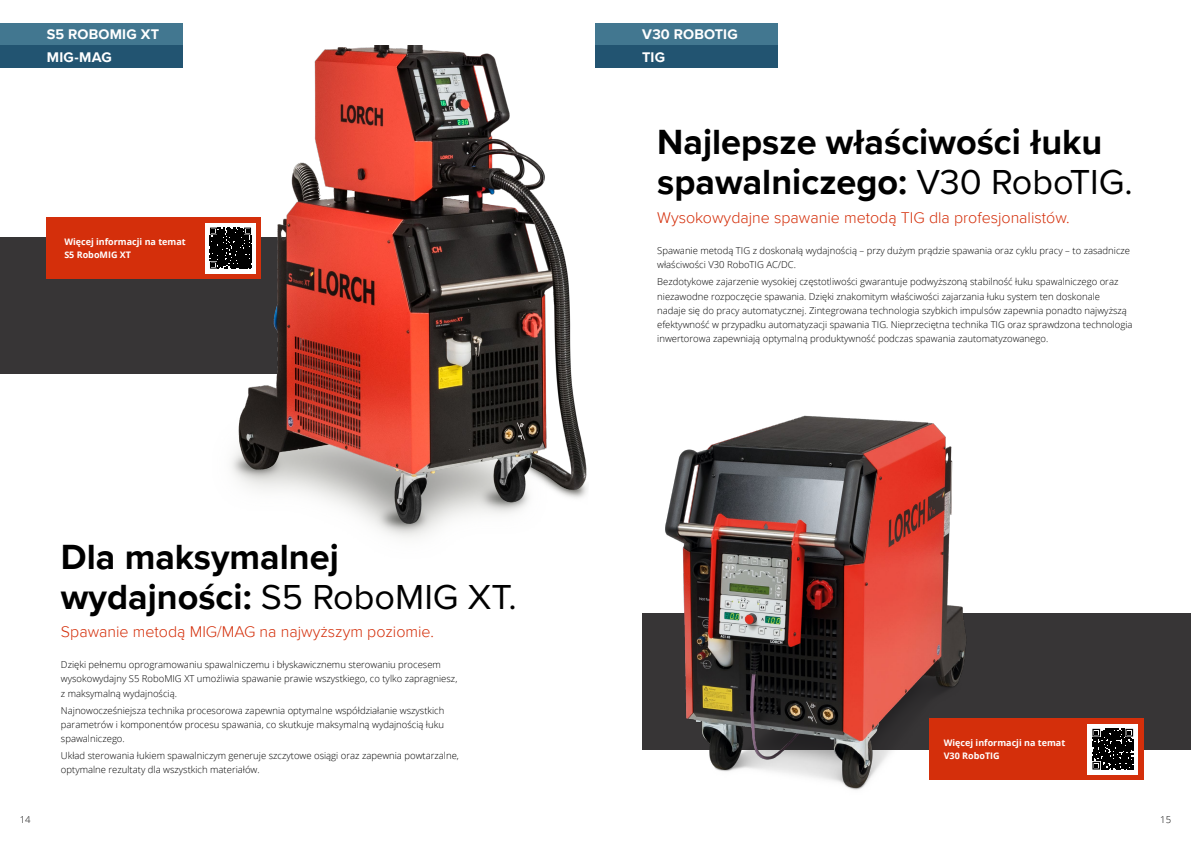
<style>
.page{position:relative;width:1191px;height:842px;background:#fff}
.page>*{position:absolute;margin:0;border:0;box-sizing:border-box;transform-origin:0 0}
.t1{font:700 36px/40px "Proxima Nova";color:#000}
.t2{font:300 16px "Proxima Nova";color:#d42f0b}
.t3{font:700 14.4px "Proxima Nova";letter-spacing:.015em;color:#fff}
.t4{font:300 9.5px/14.2px "Open Sans";color:#000}
.t5{font:700 9px/13px "Open Sans";color:#fff}
.s1{font-weight:400}
</style>
<div class="page">
<div style="left:642px;top:614px;width:549px;height:136px;background:#373536"></div>
<div style="left:0;top:237px;width:513px;height:136px;background:#373536"></div>
<div style="left:595px;top:23px;width:183px;height:22px;background:#427790"></div>
<div style="left:0;top:23px;width:183px;height:22px;background:#427790"></div>
<div style="left:0;top:45px;width:183px;height:23px;background:#225471"></div>
<div style="left:595px;top:45px;width:183px;height:23px;background:#225471"></div>
<img style="left:171px;top:45px;width:414px;height:493px">
<img style="left:585px;top:415px;width:448px;height:375px">
<div style="left:929px;top:718px;width:214px;height:62px;background:#d42f0b"></div>
<div style="left:1087px;top:724px;width:51px;height:50px;background:#fff"></div>
<svg style="left:1092px;top:728px;width:42px;height:42px"></svg>
<svg style="left:1092px;top:729px;width:41px;height:40px"></svg>
<div style="left:47px;top:217px;width:214px;height:62px;background:#d42f0b"></div>
<div style="left:205px;top:223px;width:51px;height:50px;background:#fff"></div>
<svg style="left:209px;top:227px;width:43px;height:41px"></svg>
<svg style="left:210px;top:228px;width:41px;height:41px"></svg>
<h3 class="t3" style="left:47px;top:23px;width:114px">S5 ROBOMIG XT</h3>
<h3 class="t3" style="left:642px;top:23px;width:97px">V30 ROBOTIG</h3>
<h3 class="t3" style="left:47px;top:46px;width:66px">MIG-MAG</h3>
<h3 class="t3" style="left:642px;top:46px;width:24px">TIG</h3>
<p class="t5" style="left:64px;top:235px;width:123px">Więcej informacji na temat<br>S5 RoboMIG XT</p>
<h1 class="t1" style="left:61px;top:536px;width:457px">Dla maksymalnej wydajności: <span class="s1">S5 RoboMIG XT.</span></h1>
<h2 class="t2" style="left:61px;top:620px;width:374px">Spawanie metodą MIG/MAG na najwyższym poziomie.</h2>
<p class="t4" style="left:61px;top:657px;width:398px">Dzięki pełnemu oprogramowaniu spawalniczemu i błyskawicznemu sterowaniu procesem wysokowydajny S5 RoboMIG XT umożliwia spawanie prawie wszystkiego, co tylko zapragniesz, z maksymalną wydajnością.</p>
<p class="t4" style="left:61px;top:703px;width:385px;text-align:justify">Najnowocześniejsza technika procesorowa zapewnia optymalne współdziałanie wszystkich parametrów i komponentów procesu spawania, co skutkuje maksymalną wydajnością łuku spawalniczego.</p>
<p class="t4" style="left:61px;top:748px;width:399px">Układ sterowania łukiem spawalniczym generuje szczytowe osiągi oraz zapewnia powtarzalne, optymalne rezultaty dla wszystkich materiałów.</p>
<h1 class="t1" style="left:657px;top:122px;width:477px">Najlepsze właściwości łuku spawalniczego: <span class="s1">V30 RoboTIG.</span></h1>
<h2 class="t2" style="left:657px;top:206px;width:414px">Wysokowydajne spawanie metodą TIG dla profesjonalistów.</h2>
<p class="t4" style="left:657px;top:243px;width:474px">Spawanie metodą TIG z doskonałą wydajnością – przy dużym prądzie spawania oraz cyklu pracy – to zasadnicze właściwości V30 RoboTIG AC/DC.</p>
<p class="t4" style="left:657px;top:275px;width:477px">Bezdotykowe zajarzenie wysokiej częstotliwości gwarantuje podwyższoną stabilność łuku spawalniczego oraz niezawodne rozpoczęcie spawania. Dzięki znakomitym właściwości zajarzania łuku system ten doskonale<br>nadaje się do pracy automatycznej. Zintegrowana technologia szybkich impulsów zapewnia ponadto najwyższą efektywność w przypadku automatyzacji spawania TIG. Nieprzeciętna technika TIG oraz sprawdzona technologia inwertorowa zapewniają optymalną produktywność podczas spawania zautomatyzowanego.</p>
<p class="t5" style="left:943px;top:736px;width:123px">Więcej informacji na temat<br>V30 RoboTIG</p>
<p class="t4" style="left:20px;top:812px;width:12px">14</p>
<p class="t4" style="left:1160px;top:812px;width:12px">15</p>
</div>
